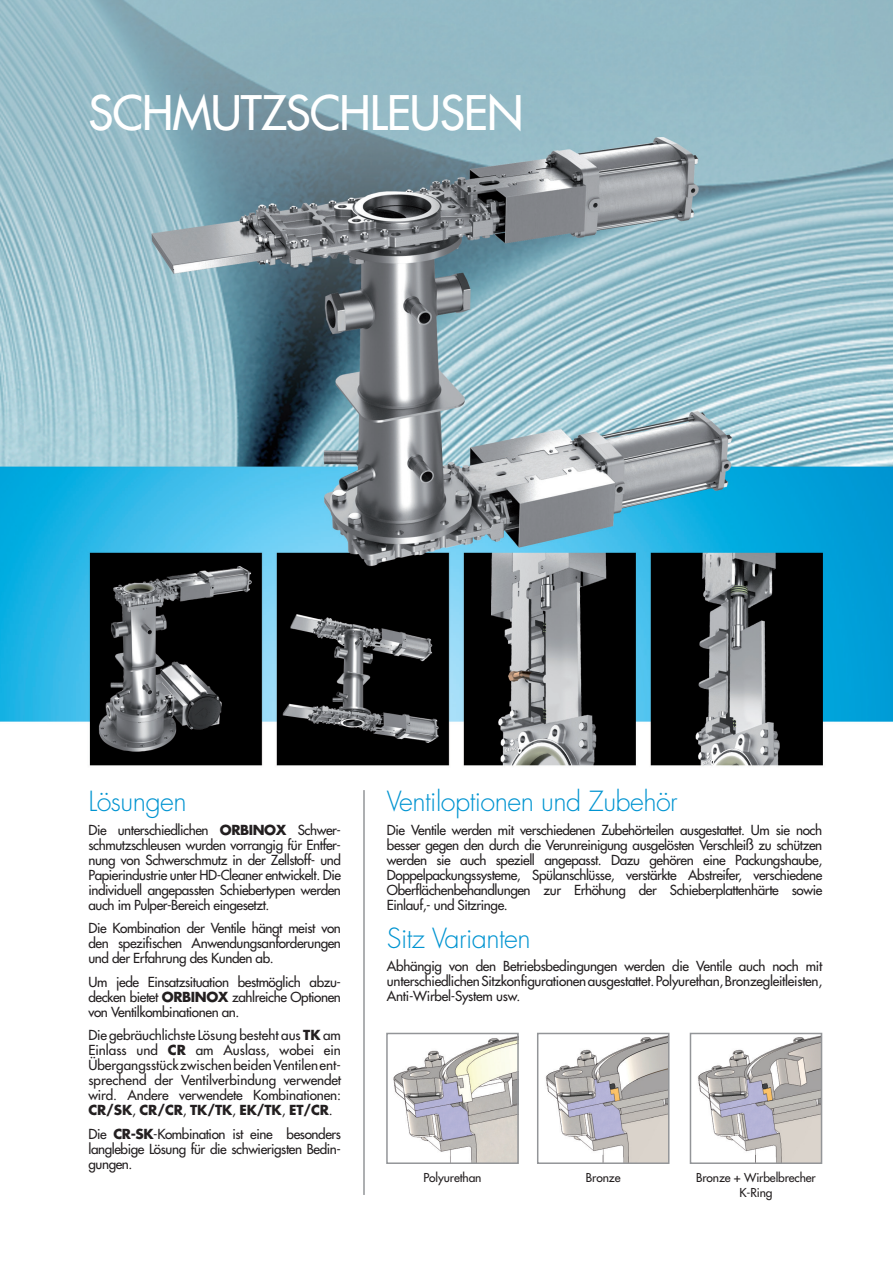
<style>
.page{position:relative;width:893px;height:1263px;background:#fff}
.page>*{position:absolute;margin:0;border:0;box-sizing:border-box;transform-origin:0 0}
.t1{font:46.35px "Futura";letter-spacing:-.02em;color:#fff}
.t2{font:300 27px "Futura";letter-spacing:-.02em;color:#0094d1}
.t3{font:13.5px/15px "Futura";letter-spacing:-.03em;color:#231f20;text-align:justify}
.t4{font:12px/15px "Futura";letter-spacing:-.01em;color:#231f20;text-align:center}
.s1{font-weight:700}
</style>
<div class="page">
<img style="left:0;top:0;width:893px;height:1164px">
<hr style="left:363px;top:790px;width:2px;height:405px;background:#939598">
<img style="left:389px;top:1036px;width:127px;height:125px">
<div style="left:386px;top:1033px;width:133px;height:131px;border:2px solid #939598"></div>
<img style="left:540px;top:1036px;width:126px;height:125px">
<div style="left:537px;top:1033px;width:132px;height:131px;border:2px solid #939598"></div>
<img style="left:693px;top:1036px;width:126px;height:125px">
<div style="left:690px;top:1033px;width:132px;height:131px;border:2px solid #939598"></div>
<h1 class="t1" style="left:88px;top:83px;width:437px">SCHMUTZSCHLEUSEN</h1>
<h2 class="t2" style="left:88px;top:784px;width:100px">Lösungen</h2>
<h2 class="t2" style="left:387px;top:784px;width:292px">Ventiloptionen und Zubehör</h2>
<p class="t3" style="left:88px;top:822px;width:254px">Die unterschiedlichen <span class="s1">ORBINOX</span> Schwer&shy;schmutzschleusen wurden vorrangig für Entfer&shy;nung von Schwerschmutz in der Zellstoff- und Papierindustrie unter HD-Cleaner entwickelt. Die individuell angepassten Schiebertypen werden auch im Pulper-Bereich eingesetzt.</p>
<p class="t3" style="left:88px;top:921px;width:254px">Die Kombination der Ventile hängt meist von den spezifischen Anwendungsanforderungen und der Erfahrung des Kunden ab.</p>
<p class="t3" style="left:88px;top:974px;width:254px">Um jede Einsatzsituation bestmöglich abzu&shy;decken bietet <span class="s1">ORBINOX</span> zahlreiche Optionen von Ventilkombinationen an.</p>
<p class="t3" style="left:88px;top:1028px;width:254px">Die gebräuchlichste Lösung besteht aus <span class="s1">TK</span> am Einlass und <span class="s1">CR</span> am Auslass, wobei ein Übergangsstück zwischen beiden Ventilen ent&shy;sprechend der Ventilverbindung verwendet wird. Andere verwendete Kombinationen:<br><span class="s1">CR/SK</span>, <span class="s1">CR/CR</span>, <span class="s1">TK/TK</span>, <span class="s1">EK/TK</span>, <span class="s1">ET/CR</span>.</p>
<p class="t3" style="left:88px;top:1126px;width:254px">Die <span class="s1">CR-SK</span>-Kombination ist eine besonders langlebige Lösung für die schwierigsten Bedin&shy;gungen.</p>
<p class="t3" style="left:387px;top:822px;width:437px">Die Ventile werden mit verschiedenen Zubehörteilen ausgestattet. Um sie noch besser gegen den durch die Verunreinigung ausgelösten Verschleiß zu schützen werden sie auch speziell angepasst. Dazu gehören eine Packungshaube, Doppelpackungssysteme, Spülanschlüsse, verstärkte Abstreifer, verschiedene Oberflächenbehandlungen zur Erhöhung der Schieberplattenhärte sowie Einlauf,- und Sitzringe.</p>
<h2 class="t2" style="left:387px;top:921px;width:145px">Sitz Varianten</h2>
<p class="t3" style="left:387px;top:959px;width:437px">Abhängig von den Betriebsbedingungen werden die Ventile auch noch mit unterschiedlichen Sitzkonfigurationen ausgestattet. Polyurethan, Bronzegleitleisten, Anti-Wirbel-System usw.</p>
<p class="t4" style="left:423px;top:1170px;width:60px">Polyurethan</p>
<p class="t4" style="left:586px;top:1170px;width:36px">Bronze</p>
<p class="t4" style="left:696px;top:1170px;width:121px">Bronze + Wirbelbrecher<br>K-Ring</p>
</div>
